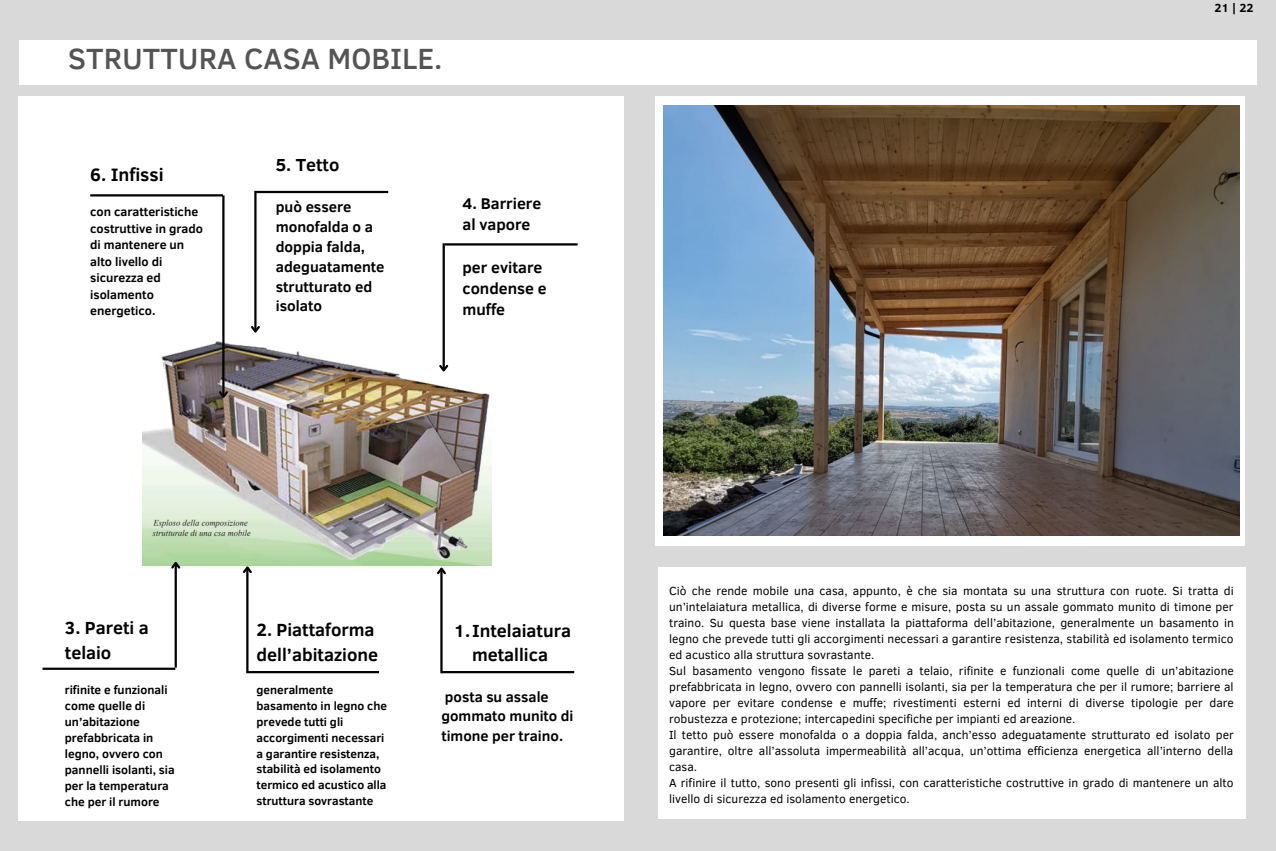
<style>
.page{position:relative;width:1276px;height:851px;background:#fff}
.page>*{position:absolute;margin:0;border:0;box-sizing:border-box;transform-origin:0 0}
.t1{font:500 30px "Clear Sans";color:#545454}
.t2{font:700 18.3px "Clear Sans";color:#000}
.t3{font:700 18px/24.3px "Clear Sans";color:#000}
.t4{font:700 15.9px/21.3px "Clear Sans";color:#000}
.t5{font:700 15px/19.8px "Clear Sans";color:#000}
.t6{font:700 14.7px/19.5px "Clear Sans";color:#000}
.t7{font:700 12.3px/16.5px "Clear Sans";color:#000}
.t8{font:12px/15.9px "Clear Sans";color:#000}
.t9{font:700 12px/15.9px "Clear Sans";color:#000}
.t10{font:700 11.7px/15.9px "Clear Sans";color:#000}
</style>
<div class="page">
<div style="left:0;top:0;width:1275px;height:850px;background:#d9d9d9"></div>
<div style="left:19px;top:40px;width:1236px;height:45px;background:#fff"></div>
<div style="left:19px;top:96px;width:605px;height:724px;background:#fff"></div>
<img style="left:143px;top:333px;width:348px;height:232px">
<hr style="left:440px;top:568px;width:2px;height:105px;background:#000">
<svg style="left:435px;top:565px;width:13px;height:11px"></svg>
<hr style="left:246px;top:567px;width:2px;height:105px;background:#000">
<svg style="left:241px;top:563px;width:13px;height:12px"></svg>
<hr style="left:174px;top:563px;width:3px;height:104px;background:#000">
<svg style="left:169px;top:559px;width:13px;height:11px"></svg>
<hr style="left:222px;top:195px;width:2px;height:202px;background:#000">
<svg style="left:217px;top:389px;width:13px;height:11px"></svg>
<hr style="left:43px;top:667px;width:132px;height:3px;background:#000">
<hr style="left:246px;top:671px;width:133px;height:2px;background:#000">
<hr style="left:441px;top:671px;width:133px;height:2px;background:#000">
<hr style="left:90px;top:194px;width:133px;height:2px;background:#000">
<hr style="left:255px;top:191px;width:133px;height:2px;background:#000">
<hr style="left:254px;top:191px;width:2px;height:140px;background:#000">
<svg style="left:249px;top:324px;width:13px;height:11px"></svg>
<hr style="left:442px;top:243px;width:3px;height:127px;background:#000">
<svg style="left:437px;top:363px;width:13px;height:11px"></svg>
<hr style="left:445px;top:243px;width:132px;height:2px;background:#000">
<div style="left:657px;top:567px;width:587px;height:251px;background:#fff"></div>
<div style="left:655px;top:96px;width:589px;height:450px;background:#fff"></div>
<img style="left:663px;top:106px;width:576px;height:429px">
<h1 class="t1" style="left:68px;top:37px;width:376px">STRUTTURA CASA MOBILE.</h1>
<h2 class="t2" style="left:90px;top:161px;width:75px">6. Infissi</h2>
<p class="t7" style="left:90px;top:203px;width:114px">con caratteristiche costruttive in grado di mantenere un alto livello di sicurezza ed isolamento energetico.</p>
<h3 class="t3" style="left:276px;top:152px;width:65px">5. Tetto</h3>
<p class="t5" style="left:276px;top:196px;width:110px">può essere monofalda o a doppia falda, adeguatamente strutturato ed isolato</p>
<h3 class="t4" style="left:462px;top:192px;width:80px">4. Barriere al vapore</h3>
<h3 class="t4" style="left:462px;top:255px;width:86px">per evitare condense e muffe</h3>
<p class="t9" style="left:1214px;top:-1px;width:41px">21 | 22</p>
<h3 class="t3" style="left:65px;top:614px;width:85px">3. Pareti a telaio</h3>
<p class="t9" style="left:65px;top:681px;width:111px">rifinite e funzionali come quelle di un’abitazione prefabbricata in legno, ovvero con pannelli isolanti, sia per la temperatura che per il rumore</p>
<h3 class="t3" style="left:256px;top:616px;width:123px">2. Piattaforma dell’abitazione</h3>
<p class="t10" style="left:256px;top:681px;width:132px">generalmente basamento in legno che prevede tutti gli accorgimenti necessari a garantire resistenza, stabilità ed isolamento termico ed acustico alla struttura sovrastante</p>
<h3 class="t3" style="left:454px;top:617px;width:119px;text-align:center">1.Intelaiatura metallica</h3>
<p class="t6" style="left:441px;top:686px;width:133px">posta su assale gommato munito di timone per traino.</p>
<p class="t8" style="left:669px;top:582px;width:566px">Ciò che rende mobile una casa, appunto, è che sia montata su una struttura con ruote. Si tratta di un’intelaiatura metallica, di diverse forme e misure, posta su un assale gommato munito di timone per traino. Su questa base viene installata la piattaforma dell’abitazione, generalmente un basamento in legno che prevede tutti gli accorgimenti necessari a garantire resistenza, stabilità ed isolamento termico ed acustico alla struttura sovrastante.<br>Sul basamento vengono fissate le pareti a telaio, rifinite e funzionali come quelle di un’abitazione prefabbricata in legno, ovvero con pannelli isolanti, sia per la temperatura che per il rumore; barriere al vapore per evitare condense e muffe; rivestimenti esterni ed interni di diverse tipologie per dare robustezza e protezione; intercapedini specifiche per impianti ed areazione.<br>Il tetto può essere monofalda o a doppia falda, anch’esso adeguatamente strutturato ed isolato per garantire, oltre all’assoluta impermeabilità all’acqua, un’ottima efficienza energetica all’interno della casa.<br>A rifinire il tutto, sono presenti gli infissi, con caratteristiche costruttive in grado di mantenere un alto livello di sicurezza ed isolamento energetico.</p>
</div>
